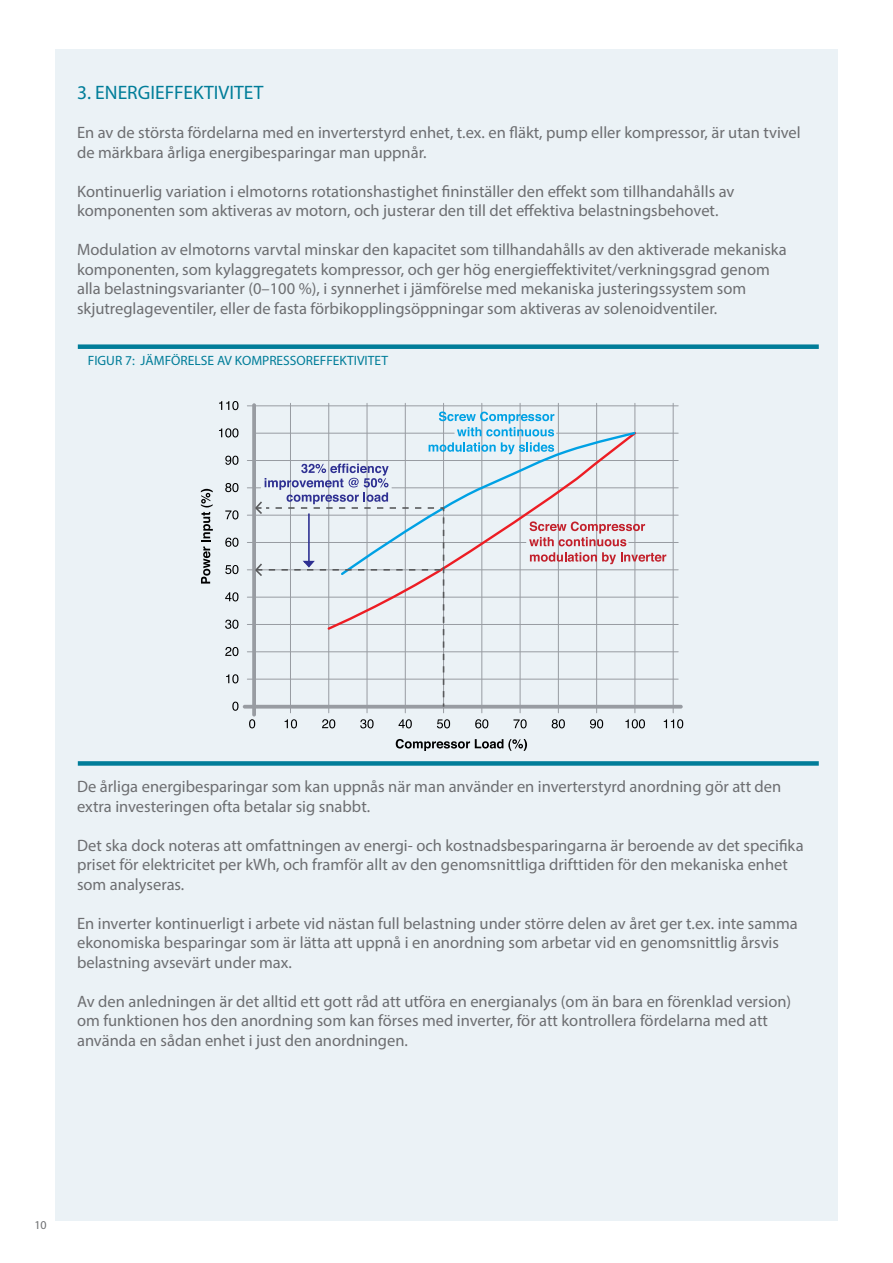
<style>
.page{position:relative;width:893px;height:1263px;background:#fff}
.page>*{position:absolute;margin:0;border:0;box-sizing:border-box;transform-origin:0 0}
.t1{font:19.5px "Myriad Pro";color:#007d99}
.t2{font:16.5px/19.5px "Myriad Pro";color:#6d6e71}
.t3{font:13.5px "Myriad Pro";color:#007d99}
.t4{font:12px "Myriad Pro";color:#6d6e71}
</style>
<div class="page">
<div style="left:55px;top:49px;width:782px;height:1171px;background:#ebf2f6"></div>
<div style="left:78px;top:344px;width:741px;height:5px;background:#007d99"></div>
<div style="left:78px;top:761px;width:741px;height:5px;background:#007d99"></div>
<hr style="left:243px;top:705px;width:440px;height:3px;background:#989ca2;border-radius:2px">
<svg style="left:252px;top:403px;width:4px;height:313px"></svg>
<svg style="left:232px;top:702px;width:6px;height:9px"></svg>
<hr style="left:247px;top:679px;width:431px;height:1px;background:#989ca2">
<svg style="left:226px;top:674px;width:12px;height:9px"></svg>
<hr style="left:247px;top:651px;width:431px;height:1px;background:#989ca2">
<svg style="left:225px;top:647px;width:13px;height:9px"></svg>
<hr style="left:247px;top:624px;width:431px;height:1px;background:#989ca2">
<svg style="left:225px;top:620px;width:13px;height:9px"></svg>
<hr style="left:247px;top:597px;width:431px;height:1px;background:#989ca2">
<svg style="left:225px;top:592px;width:13px;height:9px"></svg>
<hr style="left:247px;top:569px;width:431px;height:1px;background:#989ca2">
<svg style="left:225px;top:565px;width:13px;height:9px"></svg>
<hr style="left:629px;top:542px;width:49px;height:1px;background:#989ca2">
<svg style="left:225px;top:538px;width:13px;height:9px"></svg>
<hr style="left:247px;top:515px;width:431px;height:1px;background:#989ca2">
<svg style="left:225px;top:510px;width:13px;height:9px"></svg>
<hr style="left:392px;top:487px;width:286px;height:1px;background:#989ca2">
<svg style="left:225px;top:483px;width:13px;height:9px"></svg>
<hr style="left:247px;top:460px;width:431px;height:1px;background:#989ca2">
<svg style="left:225px;top:456px;width:13px;height:9px"></svg>
<hr style="left:557px;top:433px;width:121px;height:1px;background:#989ca2">
<svg style="left:219px;top:428px;width:19px;height:9px"></svg>
<hr style="left:247px;top:405px;width:431px;height:1px;background:#989ca2">
<svg style="left:219px;top:401px;width:19px;height:9px"></svg>
<svg style="left:201px;top:489px;width:12px;height:94px"></svg>
<svg style="left:396px;top:739px;width:131px;height:12px"></svg>
<svg style="left:249px;top:719px;width:6px;height:9px"></svg>
<svg style="left:285px;top:719px;width:12px;height:9px"></svg>
<hr style="left:290px;top:403px;width:1px;height:310px;background:#989ca2">
<svg style="left:322px;top:719px;width:13px;height:9px"></svg>
<hr style="left:328px;top:403px;width:1px;height:310px;background:#989ca2">
<svg style="left:360px;top:719px;width:14px;height:9px"></svg>
<hr style="left:367px;top:403px;width:1px;height:310px;background:#989ca2">
<svg style="left:398px;top:719px;width:14px;height:9px"></svg>
<hr style="left:405px;top:403px;width:1px;height:310px;background:#989ca2">
<svg style="left:437px;top:719px;width:13px;height:9px"></svg>
<hr style="left:443px;top:403px;width:1px;height:310px;background:#989ca2">
<svg style="left:475px;top:719px;width:13px;height:9px"></svg>
<hr style="left:481px;top:403px;width:1px;height:310px;background:#989ca2">
<svg style="left:513px;top:719px;width:14px;height:9px"></svg>
<hr style="left:520px;top:403px;width:1px;height:310px;background:#989ca2">
<svg style="left:552px;top:719px;width:13px;height:9px"></svg>
<hr style="left:558px;top:403px;width:1px;height:310px;background:#989ca2">
<svg style="left:590px;top:719px;width:13px;height:9px"></svg>
<hr style="left:596px;top:403px;width:1px;height:310px;background:#989ca2">
<svg style="left:625px;top:719px;width:20px;height:9px"></svg>
<hr style="left:634px;top:403px;width:1px;height:310px;background:#989ca2">
<svg style="left:664px;top:719px;width:19px;height:9px"></svg>
<hr style="left:673px;top:403px;width:1px;height:310px;background:#989ca2">
<svg style="left:247px;top:411px;width:419px;height:286px"></svg>
<p class="t1" style="left:77px;top:81px;width:188px">3. ENERGIEFFEKTIVITET</p>
<p class="t2" style="left:77px;top:123px;width:725px">En av de största fördelarna med en inverterstyrd enhet, t.ex. en fläkt, pump eller kompressor, är utan tvivel de märkbara årliga energibesparingar man uppnår.</p>
<p class="t2" style="left:77px;top:181px;width:659px">Kontinuerlig variation i elmotorns rotationshastighet fininställer den effekt som tillhandahålls av komponenten som aktiveras av motorn, och justerar den till det effektiva belastningsbehovet.</p>
<p class="t2" style="left:77px;top:240px;width:711px">Modulation av elmotorns varvtal minskar den kapacitet som tillhandahålls av den aktiverade mekaniska komponenten, som kylaggregatets kompressor, och ger hög energieffektivitet/verkningsgrad genom alla belastningsvarianter (0–100 %), i synnerhet i jämförelse med mekaniska justeringssystem som skjutreglageventiler, eller de fasta förbikopplingsöppningar som aktiveras av solenoidventiler.</p>
<p class="t3" style="left:88px;top:352px;width:302px">FIGUR 7: JÄMFÖRELSE AV KOMPRESSOREFFEKTIVITET</p>
<p class="t2" style="left:77px;top:777px;width:706px">De årliga energibesparingar som kan uppnås när man använder en inverterstyrd anordning gör att den extra investeringen ofta betalar sig snabbt.</p>
<p class="t2" style="left:77px;top:835px;width:728px">Det ska dock noteras att omfattningen av energi- och kostnadsbesparingarna är beroende av det specifika priset för elektricitet per kWh, och framför allt av den genomsnittliga drifttiden för den mekaniska enhet som analyseras.</p>
<p class="t2" style="left:77px;top:913px;width:722px">En inverter kontinuerligt i arbete vid nästan full belastning under större delen av året ger t.ex. inte samma ekonomiska besparingar som är lätta att uppnå i en anordning som arbetar vid en genomsnittlig årsvis belastning avsevärt under max.</p>
<p class="t2" style="left:77px;top:991px;width:716px">Av den anledningen är det alltid ett gott råd att utföra en energianalys (om än bara en förenklad version) om funktionen hos den anordning som kan förses med inverter, för att kontrollera fördelarna med att använda en sådan enhet i just den anordningen.</p>
<p class="t4" style="left:34px;top:1218px;width:14px">10</p>
</div>
